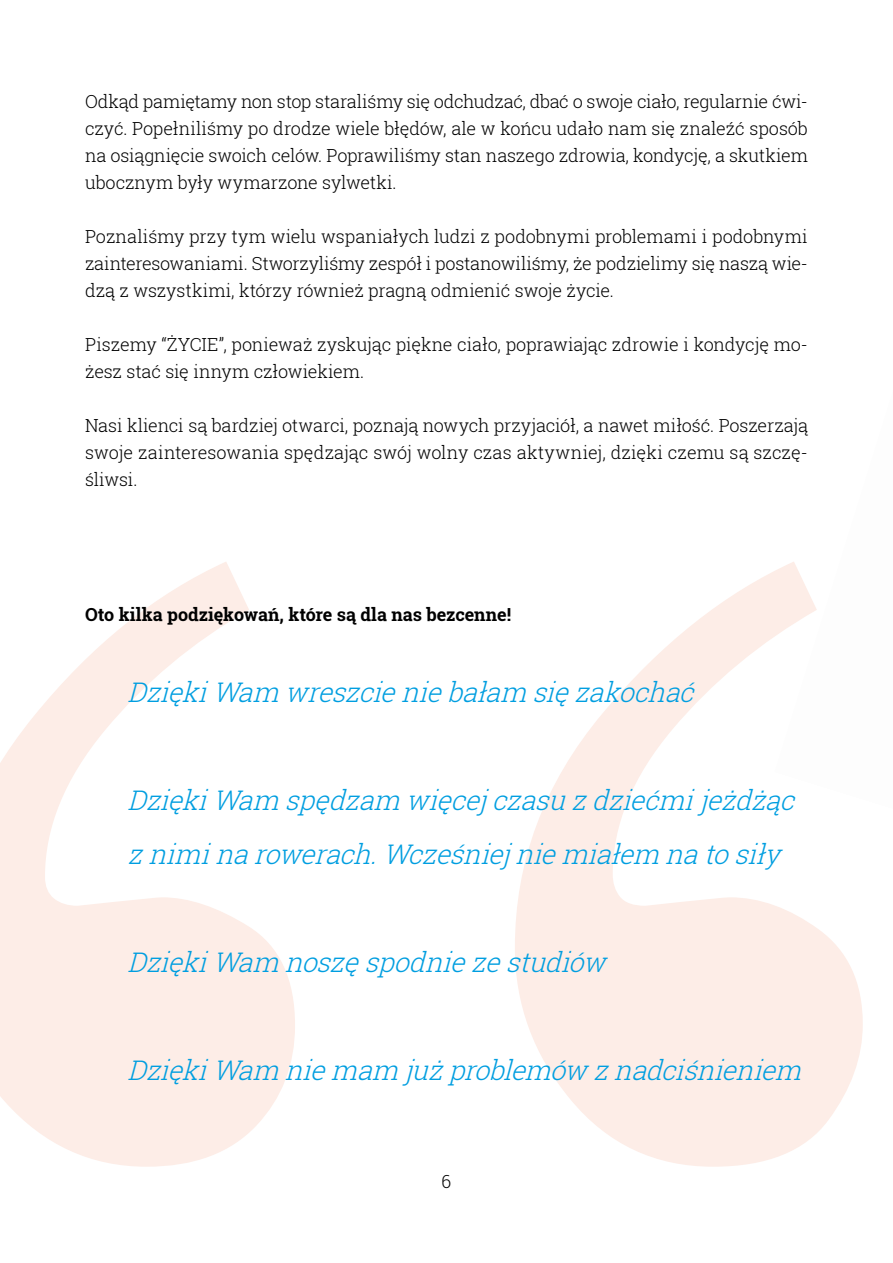
<style>
.page{position:relative;width:893px;height:1263px;background:#fff}
.page>*{position:absolute;margin:0;border:0;box-sizing:border-box;transform-origin:0 0}
.t1{font:italic 300 27px/54px "Roboto Slab";color:#009ee0}
.t2{font:300 18px/27px "Roboto Slab";letter-spacing:-.005em;color:#000;text-align:justify}
.t3{font:700 18px "Roboto Slab";letter-spacing:-.005em;color:#000}
</style>
<div class="page">
<svg style="left:0;top:562px;width:863px;height:605px"></svg>
<p class="t2" style="left:85px;top:88px;width:724px">Odkąd pamiętamy non stop staraliśmy się odchudzać, dbać o swoje ciało, regularnie ćwi&shy;czyć. Popełniliśmy po drodze wiele błędów, ale w końcu udało nam się znaleźć sposób na osiągnięcie swoich celów. Poprawiliśmy stan naszego zdrowia, kondycję, a skutkiem ubocznym były wymarzone sylwetki.</p>
<p class="t2" style="left:85px;top:223px;width:724px">Poznaliśmy przy tym wielu wspaniałych ludzi z podobnymi problemami i podobnymi zainteresowaniami. Stworzyliśmy zespół i postanowiliśmy, że podzielimy się naszą wie&shy;dzą z wszystkimi, którzy również pragną odmienić swoje życie.</p>
<p class="t2" style="left:85px;top:331px;width:724px">Piszemy “ŻYCIE”, ponieważ zyskując piękne ciało, poprawiając zdrowie i kondycję mo&shy;żesz stać się innym człowiekiem.</p>
<p class="t2" style="left:85px;top:412px;width:724px">Nasi klienci są bardziej otwarci, poznają nowych przyjaciół, a nawet miłość. Poszerzają swoje zainteresowania spędzając swój wolny czas aktywniej, dzięki czemu są szczę&shy;śliwsi.</p>
<p class="t3" style="left:85px;top:602px;width:428px">Oto kilka podziękowań, które są dla nas bezcenne!</p>
<h1 class="t1" style="left:128px;top:665px;width:577px">DziękiWam wreszcieniebałam sięzakochać</h1>
<h1 class="t1" style="left:128px;top:773px;width:677px">DziękiWam spędzam więcejczasuzdziećmijeżdżąc zniminarowerach.Wcześniejniemiałem natosiły</h1>
<h1 class="t1" style="left:128px;top:935px;width:488px">DziękiWam noszęspodniezestudiów</h1>
<h1 class="t1" style="left:128px;top:1043px;width:684px">DziękiWam niemam jużproblemów znadciśnieniem</h1>
<p class="t2" style="left:442px;top:1168px;width:11px">6</p>
</div>
